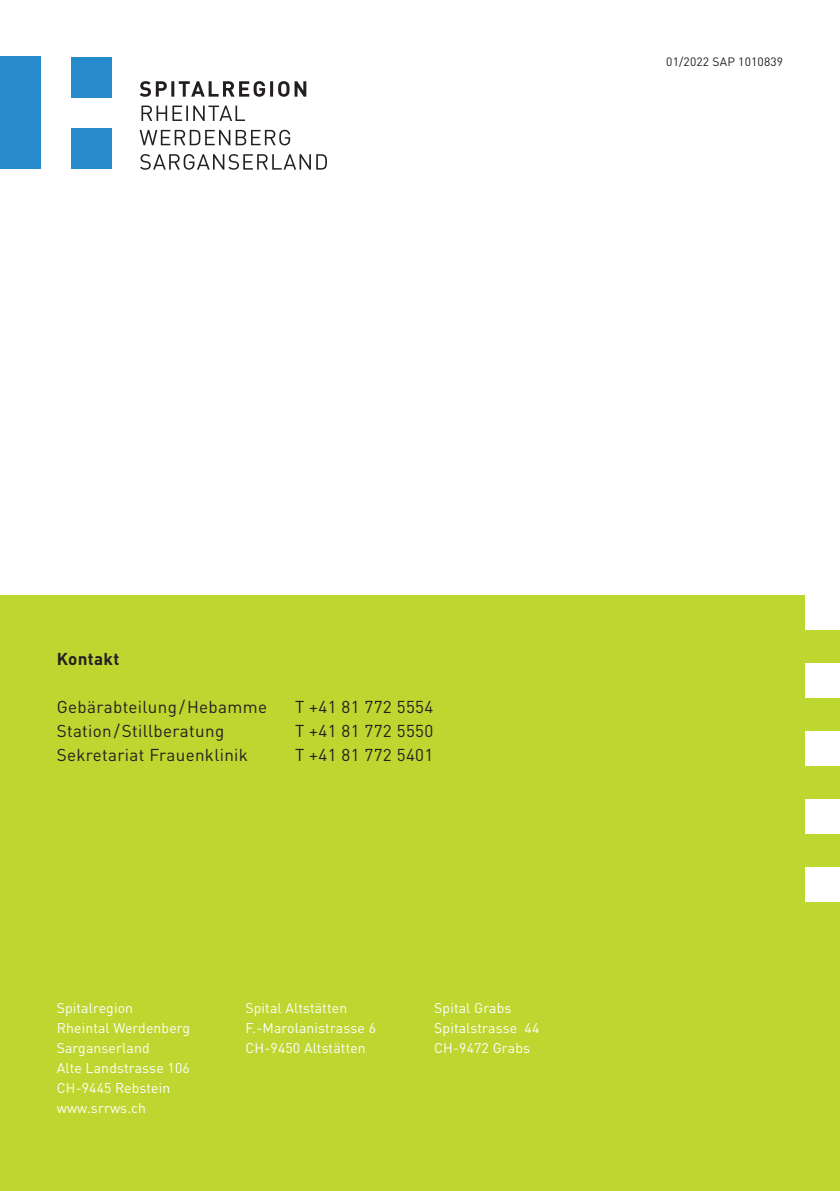
<style>
.page{position:relative;width:840px;height:1191px;background:#fff}
.page>*{position:absolute;margin:0;border:0;box-sizing:border-box;transform-origin:0 0}
.t1{font:17px "DIN Pro";letter-spacing:.02em;color:#231f20}
.t2{font:700 17px "DIN Pro";letter-spacing:.02em;color:#231f20}
.t3{font:14px/20px "DIN Pro";letter-spacing:.01em;color:#fff}
.t4{font:12px "DIN Pro";letter-spacing:.015em;color:#231f20}
</style>
<div class="page">
<div style="left:0;top:595px;width:839px;height:596px;background:#bed630"></div>
<div style="left:805px;top:595px;width:34px;height:34px;background:#fff"></div>
<div style="left:805px;top:663px;width:34px;height:34px;background:#fff"></div>
<div style="left:805px;top:731px;width:34px;height:34px;background:#fff"></div>
<div style="left:805px;top:799px;width:34px;height:34px;background:#fff"></div>
<div style="left:805px;top:867px;width:34px;height:34px;background:#fff"></div>
<div style="left:0;top:57px;width:41px;height:112px;background:#268acb"></div>
<div style="left:71px;top:57px;width:41px;height:41px;background:#268acb"></div>
<div style="left:71px;top:128px;width:41px;height:41px;background:#268acb"></div>
<svg style="left:140px;top:154px;width:187px;height:16px"></svg>
<svg style="left:139px;top:130px;width:151px;height:15px"></svg>
<svg style="left:141px;top:106px;width:104px;height:15px"></svg>
<svg style="left:140px;top:81px;width:166px;height:16px"></svg>
<p class="t4" style="left:666px;top:52px;width:118px">01/2022 SAP 1010839</p>
<p class="t2" style="left:57px;top:645px;width:64px">Kontakt</p>
<p class="t1" style="left:57px;top:693px;width:212px">Gebärabteilung/Hebamme</p>
<p class="t1" style="left:295px;top:693px;width:140px">T +41 81 772 5554</p>
<p class="t1" style="left:57px;top:717px;width:169px">Station/Stillberatung</p>
<p class="t1" style="left:295px;top:717px;width:140px">T +41 81 772 5550</p>
<p class="t1" style="left:57px;top:741px;width:193px">Sekretariat Frauenklinik</p>
<p class="t1" style="left:295px;top:741px;width:140px">T +41 81 772 5401</p>
<p class="t3" style="left:57px;top:996px;width:135px">Spitalregion<br>Rheintal Werdenberg<br>Sarganserland<br>Alte Landstrasse 106<br>CH-9445 Rebstein www.srrws.ch</p>
<p class="t3" style="left:245px;top:996px;width:132px">Spital Altstätten<br>F.-Marolanistrasse 6<br>CH-9450 Altstätten</p>
<p class="t3" style="left:434px;top:996px;width:107px">Spital Grabs<br>Spitalstrasse 44<br>CH-9472 Grabs</p>
</div>
